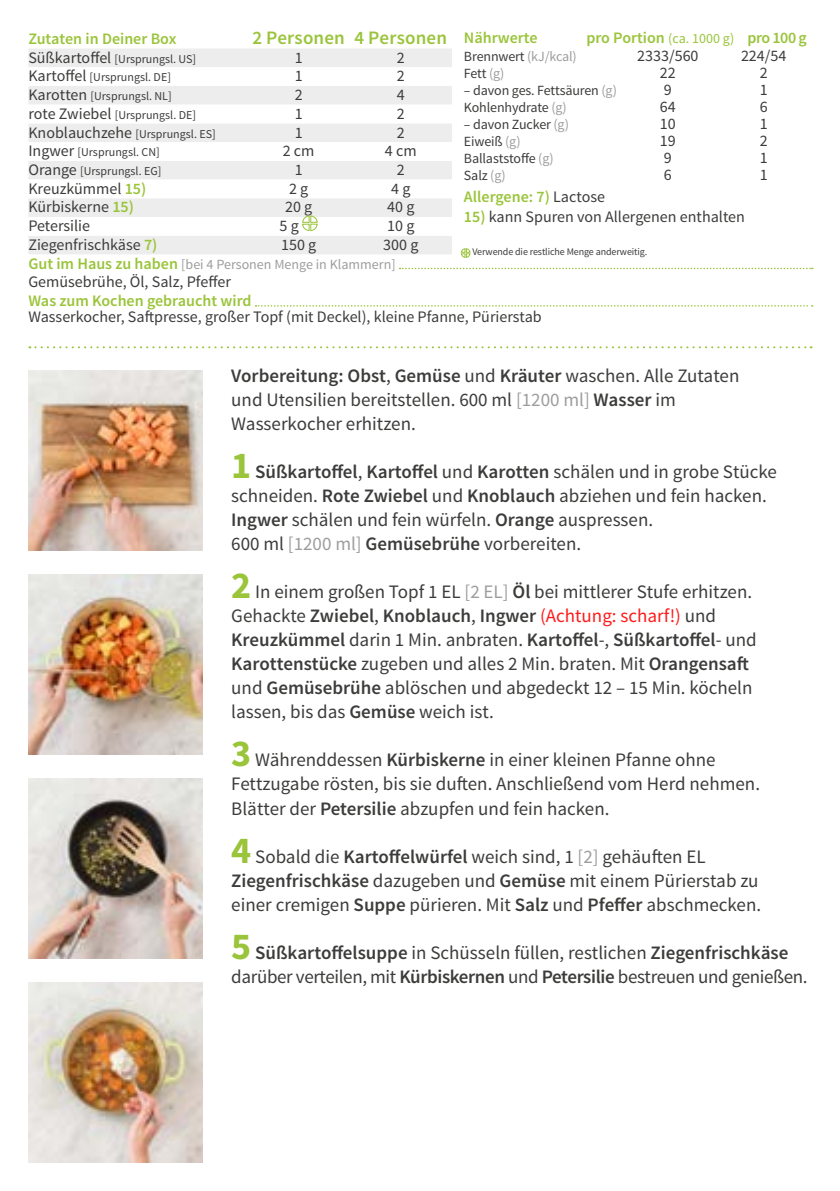
<style>
.page{position:relative;width:840px;height:1191px;background:#fff}
.page>*{position:absolute;margin:0;border:0;box-sizing:border-box;transform-origin:0 0}
.t1{font:19px/24px "Source Sans Pro";color:#3c3c3b}
.t2{font:19px/24px "Source Sans Pro";letter-spacing:-.02em;color:#3c3c3b}
.t3{font:600 19px "Source Sans Pro";letter-spacing:.01em;color:#9ac43a}
.t4{font:16px "Source Sans Pro";color:#3c3c3b}
.t5{font:600 16px "Source Sans Pro";color:#9ac43a}
.t6{font:14px "Source Sans Pro";letter-spacing:-.01em;color:#3c3c3b}
.t7{font:14px "Source Sans Pro";color:#9d9d9c}
.t8{font:12px "Source Sans Pro";color:#3c3c3b}
.t9{font:10px "Source Sans Pro";letter-spacing:-.01em;color:#3c3c3b}
.s1{font-weight:400;font-size:14px}
.s2{color:#9d9d9c}
.s3{font-size:16px}
.s4{font-weight:600;color:#9ac43a}
.s5{font-weight:400;color:#3c3c3b}
.s6{font-weight:600;font-size:16px;color:#9ac43a}
.s7{font-weight:600}
.s8{font-weight:700;font-size:38px;color:#9ac43a}
.s9{color:#ff1a1a}
</style>
<div class="page">
<svg style="left:460px;top:248px;width:11px;height:10px"></svg>
<svg style="left:399px;top:268px;width:413px;height:1px"></svg>
<svg style="left:255px;top:305px;width:557px;height:2px"></svg>
<div style="left:28px;top:49px;width:423px;height:205px;background:#ededed"></div>
<svg style="left:28px;top:67px;width:423px;height:169px"></svg>
<svg style="left:301px;top:215px;width:17px;height:17px"></svg>
<img style="left:28px;top:982px;width:175px;height:180px">
<img style="left:28px;top:778px;width:175px;height:180px">
<img style="left:28px;top:574px;width:175px;height:180px">
<img style="left:28px;top:370px;width:175px;height:180px">
<svg style="left:29px;top:346px;width:782px;height:2px"></svg>
<p class="t5" style="left:463px;top:27px;width:75px">Nährwerte</p>
<p class="t5" style="left:586px;top:27px;width:222px">pro Portion <span class="s1">(ca. 1000 g)</span> pro 100 g</p>
<p class="t6" style="left:463px;top:48px;width:114px">Brennwert <span class="s2">(kJ/kcal)</span></p>
<p class="t4" style="left:637px;top:46px;width:63px">2333/560</p>
<p class="t4" style="left:740px;top:46px;width:47px">224/54</p>
<p class="t6" style="left:463px;top:65px;width:42px">Fett <span class="s2">(g)</span></p>
<p class="t4" style="left:659px;top:63px;width:17px">22</p>
<p class="t4" style="left:759px;top:63px;width:9px">2</p>
<p class="t6" style="left:463px;top:82px;width:154px">– davon ges. Fettsäuren <span class="s2">(g)</span></p>
<p class="t4" style="left:663px;top:80px;width:9px">9</p>
<p class="t4" style="left:759px;top:80px;width:9px">1</p>
<p class="t6" style="left:463px;top:99px;width:104px">Kohlenhydrate <span class="s2">(g)</span></p>
<p class="t4" style="left:659px;top:97px;width:17px">64</p>
<p class="t4" style="left:759px;top:97px;width:9px">6</p>
<p class="t6" style="left:463px;top:116px;width:106px">– davon Zucker <span class="s2">(g)</span></p>
<p class="t4" style="left:659px;top:114px;width:17px">10</p>
<p class="t4" style="left:759px;top:114px;width:9px">1</p>
<p class="t6" style="left:463px;top:133px;width:58px">Eiweiß <span class="s2">(g)</span></p>
<p class="t4" style="left:659px;top:131px;width:17px">19</p>
<p class="t4" style="left:759px;top:131px;width:9px">2</p>
<p class="t6" style="left:463px;top:150px;width:91px">Ballaststoffe <span class="s2">(g)</span></p>
<p class="t4" style="left:663px;top:148px;width:9px">9</p>
<p class="t4" style="left:759px;top:148px;width:9px">1</p>
<p class="t6" style="left:463px;top:167px;width:43px">Salz <span class="s2">(g)</span></p>
<p class="t4" style="left:663px;top:165px;width:9px">6</p>
<p class="t4" style="left:759px;top:165px;width:9px">1</p>
<p class="t5" style="left:28px;top:29px;width:149px">Zutaten in Deiner Box</p>
<p class="t3" style="left:252px;top:26px;width:196px">2 Personen 4 Personen</p>
<p class="t8" style="left:28px;top:51px;width:169px"><span class="s3">Süßkartoffel</span> [Ursprungsl. US]</p>
<p class="t4" style="left:294px;top:47px;width:9px">1</p>
<p class="t4" style="left:396px;top:47px;width:9px">2</p>
<p class="t8" style="left:28px;top:70px;width:144px"><span class="s3">Kartoffel</span> [Ursprungsl. DE]</p>
<p class="t4" style="left:294px;top:66px;width:9px">1</p>
<p class="t4" style="left:396px;top:66px;width:9px">2</p>
<p class="t8" style="left:28px;top:89px;width:145px"><span class="s3">Karotten</span> [Ursprungsl. NL]</p>
<p class="t4" style="left:294px;top:85px;width:9px">2</p>
<p class="t4" style="left:396px;top:85px;width:9px">4</p>
<p class="t8" style="left:28px;top:107px;width:169px"><span class="s3">rote Zwiebel</span> [Ursprungsl. DE]</p>
<p class="t4" style="left:294px;top:104px;width:9px">1</p>
<p class="t4" style="left:396px;top:104px;width:9px">2</p>
<p class="t8" style="left:28px;top:126px;width:189px"><span class="s3">Knoblauchzehe</span> [Ursprungsl. ES]</p>
<p class="t4" style="left:294px;top:122px;width:9px">1</p>
<p class="t4" style="left:396px;top:122px;width:9px">2</p>
<p class="t8" style="left:28px;top:145px;width:133px"><span class="s3">Ingwer</span> [Ursprungsl. CN]</p>
<p class="t4" style="left:282px;top:141px;width:33px">2 cm</p>
<p class="t4" style="left:385px;top:141px;width:33px">4 cm</p>
<p class="t8" style="left:28px;top:164px;width:135px"><span class="s3">Orange</span> [Ursprungsl. EG]</p>
<p class="t4" style="left:294px;top:160px;width:9px">1</p>
<p class="t4" style="left:396px;top:160px;width:9px">2</p>
<p class="t4" style="left:28px;top:178px;width:119px">Kreuzkümmel <span class="s4">15)</span></p>
<p class="t4" style="left:289px;top:178px;width:21px">2 g</p>
<p class="t4" style="left:391px;top:178px;width:21px">4 g</p>
<p class="t4" style="left:28px;top:197px;width:107px">Kürbiskerne <span class="s4">15)</span></p>
<p class="t4" style="left:285px;top:197px;width:29px">20 g</p>
<p class="t4" style="left:387px;top:197px;width:29px">40 g</p>
<p class="t4" style="left:28px;top:216px;width:63px">Petersilie</p>
<p class="t4" style="left:279px;top:216px;width:21px">5 g</p>
<p class="t4" style="left:387px;top:216px;width:29px">10 g</p>
<p class="t4" style="left:28px;top:235px;width:130px">Ziegenfrischkäse <span class="s4">7)</span></p>
<p class="t4" style="left:281px;top:235px;width:37px">150 g</p>
<p class="t4" style="left:383px;top:235px;width:37px">300 g</p>
<p class="t5" style="left:463px;top:187px;width:142px">Allergene: 7) <span class="s5">Lactose</span></p>
<p class="t4" style="left:463px;top:207px;width:282px"><span class="s4">15)</span> kann Spuren von Allergenen enthalten</p>
<p class="t9" style="left:472px;top:245px;width:176px">Verwende die restliche Menge anderweitig.</p>
<p class="t7" style="left:28px;top:255px;width:368px"><span class="s6">Gut im Haus zu haben</span> [bei 4 Personen Menge in Klammern]</p>
<p class="t5" style="left:28px;top:291px;width:224px">Was zum Kochen gebraucht wird</p>
<p class="t4" style="left:28px;top:272px;width:204px">Gemüsebrühe, Öl, Salz, Pfeffer</p>
<p class="t4" style="left:28px;top:307px;width:514px">Wasserkocher, Saftpresse, großer Topf (mit Deckel), kleine Pfanne, Pürierstab</p>
<p class="t1" style="left:231px;top:364px;width:509px"><span class="s7">Vorbereitung: Obst</span>, <span class="s7">Gemüse</span> und <span class="s7">Kräuter</span> waschen. Alle Zutaten und Utensilien bereitstellen. 600 ml <span class="s2">[1200 ml]</span> <span class="s7">Wasser</span> im<br>Wasserkocher erhitzen.</p>
<p class="t1" style="left:231px;top:460px;width:547px"><span class="s8">1</span> <span class="s7">Süßkartoffel</span>, <span class="s7">Kartoffel</span> und <span class="s7">Karotten</span> schälen und in grobe Stücke schneiden. <span class="s7">Rote Zwiebel</span> und <span class="s7">Knoblauch</span> abziehen und fein hacken.<br><span class="s7">Ingwer</span> schälen und fein würfeln. <span class="s7">Orange</span> auspressen.<br>600 ml <span class="s2">[1200 ml]</span> <span class="s7">Gemüsebrühe</span> vorbereiten.</p>
<p class="t1" style="left:231px;top:580px;width:526px"><span class="s8">2</span> In einem großen Topf 1 EL <span class="s2">[2 EL]</span> <span class="s7">Öl</span> bei mittlerer Stufe erhitzen.<br>Gehackte <span class="s7">Zwiebel</span>, <span class="s7">Knoblauch</span>, <span class="s7">Ingwer</span> <span class="s9">(Achtung: scharf!)</span> und <span class="s7">Kreuzkümmel</span> darin 1 Min. anbraten. <span class="s7">Kartoffel</span>-, <span class="s7">Süßkartoffel</span>- und <span class="s7">Karottenstücke</span> zugeben und alles 2 Min. braten. Mit <span class="s7">Orangensaft </span>und <span class="s7">Gemüsebrühe</span> ablöschen und abgedeckt 12 – 15 Min. köcheln lassen, bis das <span class="s7">Gemüse</span> weich ist.</p>
<p class="t1" style="left:231px;top:748px;width:530px"><span class="s8">3</span> Währenddessen <span class="s7">Kürbiskerne</span> in einer kleinen Pfanne ohne<br>Fettzugabe rösten, bis sie duften. Anschließend vom Herd nehmen.<br>Blätter der <span class="s7">Petersilie</span> abzupfen und fein hacken.</p>
<p class="t1" style="left:231px;top:844px;width:531px"><span class="s8">4</span> Sobald die <span class="s7">Kartoffelwürfel</span> weich sind, 1 <span class="s2">[2]</span> gehäuften EL<br><span class="s7">Ziegenfrischkäse</span> dazugeben und <span class="s7">Gemüse</span> mit einem Pürierstab zu einer cremigen <span class="s7">Suppe</span> pürieren. Mit <span class="s7">Salz</span> und <span class="s7">Pfeffer</span> abschmecken.</p>
<p class="t2" style="left:231px;top:940px;width:577px"><span class="s8">5</span> <span class="s7">Süßkartoffelsuppe</span> in Schüsseln füllen, restlichen <span class="s7">Ziegenfrischkäse </span>darüber verteilen, mit <span class="s7">Kürbiskernen</span> und <span class="s7">Petersilie</span> bestreuen und genießen.</p>
</div>
